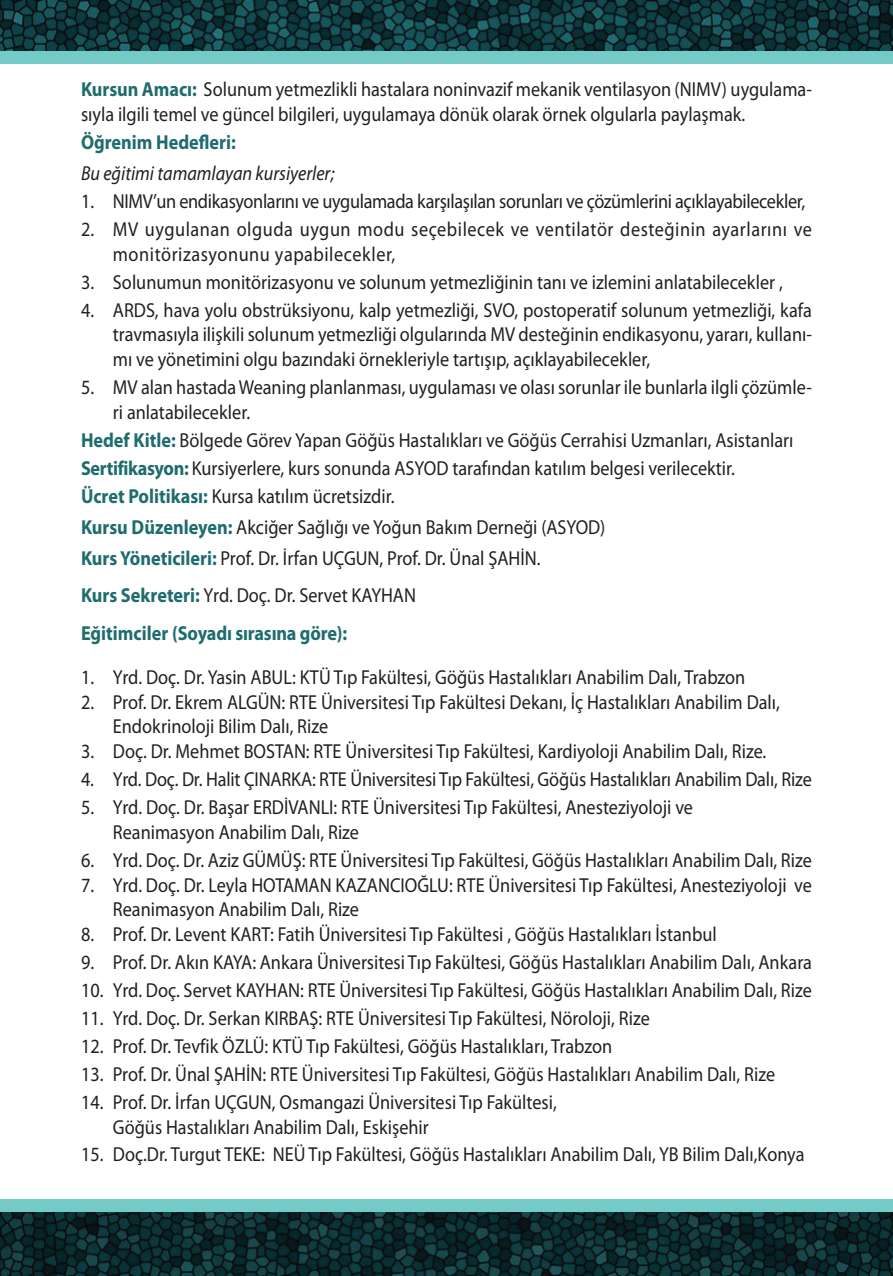
<style>
.page{position:relative;width:893px;height:1276px;background:#fff}
.page>*{position:absolute;margin:0;border:0;box-sizing:border-box;transform-origin:0 0}
.t1{font:20.25px/24.8px "Myriad Pro";color:#231f20;scale:.9 1}
.t2{font:20.25px/24.8px "Myriad Pro";letter-spacing:.03em;color:#231f20;scale:.9 1}
.t3{font:20.25px "Myriad Pro";letter-spacing:-.02em;color:#231f20;scale:.9 1}
.t4{font:700 20.25px/37.6px "Myriad Pro";color:#1e6c6d;scale:.9 1}
.t5{font:italic 20.25px "Myriad Pro";color:#231f20;scale:.9 1}
.s1{font-weight:700;color:#1e6c6d}
.s2{font-weight:400;color:#231f20}
</style>
<div class="page">
<img style="left:0;top:1212px;width:893px;height:64px">
<img style="left:0;top:0;width:893px;height:51px">
<div style="left:0;top:51px;width:893px;height:13px;background:#73cac7"></div>
<div style="left:0;top:1199px;width:893px;height:13px;background:#73cac7"></div>
<p class="t1" style="left:81px;top:77px;width:814px"><span class="s1">Kursun Amacı:</span> Solunum yetmezlikli hastalara noninvazif mekanik ventilasyon (NIMV) uygulama&shy;sıyla ilgili temel ve güncel bilgileri, uygulamaya dönük olarak örnek olgularla paylaşmak.</p>
<p class="t4" style="left:81px;top:123px;width:174px">Öğrenim Hedefleri:</p>
<p class="t5" style="left:81px;top:161px;width:283px">Bu eğitimi tamamlayan kursiyerler;</p>
<p class="t3" style="left:81px;top:189px;width:806px">1. NIMV’un endikasyonlarını ve uygulamada karşılaşılan sorunları ve çözümlerini açıklayabilecekler,</p>
<p class="t2" style="left:113px;top:216px;width:778px;text-indent:-32px">2. MV uygulanan olguda uygun modu seçebilecek ve ventilatör desteğinin ayarlarını ve monitörizasyonunu yapabilecekler,</p>
<p class="t1" style="left:81px;top:269px;width:781px">3. Solunumun monitörizasyonu ve solunum yetmezliğinin tanı ve izlemini anlatabilecekler ,</p>
<p class="t1" style="left:113px;top:297px;width:778px;text-align:justify;text-indent:-32px">4. ARDS, hava yolu obstrüksiyonu, kalp yetmezliği, SVO, postoperatif solunum yetmezliği, kafa travmasıyla ilişkili solunum yetmezliği olgularında MV desteğinin endikasyonu, yararı, kullanı&shy;mı ve yönetimini olgu bazındaki örnekleriyle tartışıp, açıklayabilecekler,</p>
<p class="t1" style="left:113px;top:374px;width:778px;text-indent:-32px">5. MV alan hastada Weaning planlanması, uygulaması ve olası sorunlar ile bunlarla ilgli çözümle&shy;ri anlatabilecekler.</p>
<p class="t1" style="left:81px;top:426px;width:793px;line-height:27.9px"><span class="s1">Hedef Kitle:</span> Bölgede Görev Yapan Göğüs Hastalıkları ve Göğüs Cerrahisi Uzmanları, Asistanları<br><span class="s1">Sertifikasyon:</span> Kursiyerlere, kurs sonunda ASYOD tarafından katılım belgesi verilecektir.<br><span class="s1">Ücret Politikası:</span> Kursa katılım ücretsizdir.</p>
<p class="t1" style="left:81px;top:511px;width:584px;line-height:31.1px"><span class="s1">Kursu Düzenleyen:</span> Akciğer Sağlığı ve Yoğun Bakım Derneği (ASYOD)<br><span class="s1">Kurs Yöneticileri:</span> Prof. Dr. İrfan UÇGUN, Prof. Dr. Ünal ŞAHİN.</p>
<p class="t4" style="left:81px;top:576px;width:374px">Kurs Sekreteri: <span class="s2">Yrd. Doç. Dr. Servet KAYHAN<br></span>Eğitimciler (Soyadı sırasına göre):</p>
<p class="t1" style="left:81px;top:664px;width:740px">1. Yrd. Doç. Dr. Yasin ABUL: KTÜ Tıp Fakültesi, Göğüs Hastalıkları Anabilim Dalı, Trabzon</p>
<p class="t1" style="left:113px;top:689px;width:743px;text-indent:-32px">2. Prof. Dr. Ekrem ALGÜN: RTE Üniversitesi Tıp Fakültesi Dekanı, İç Hastalıkları Anabilim Dalı,<br>Endokrinoloji Bilim Dalı, Rize</p>
<p class="t1" style="left:81px;top:738px;width:763px">3. Doç. Dr. Mehmet BOSTAN: RTE Üniversitesi Tıp Fakültesi, Kardiyoloji Anabilim Dalı, Rize.</p>
<p class="t1" style="left:81px;top:766px;width:814px">4. Yrd. Doç. Dr. Halit ÇINARKA: RTE Üniversitesi Tıp Fakültesi, Göğüs Hastalıkları Anabilim Dalı, Rize</p>
<p class="t1" style="left:113px;top:794px;width:646px;text-indent:-32px">5. Yrd. Doç. Dr. Başar ERDİVANLI: RTE Üniversitesi Tıp Fakültesi, Anesteziyoloji ve<br>Reanimasyon Anabilim Dalı, Rize</p>
<p class="t1" style="left:81px;top:847px;width:814px">6. Yrd. Doç. Dr. Aziz GÜMÜŞ: RTE Üniversitesi Tıp Fakültesi, Göğüs Hastalıkları Anabilim Dalı, Rize</p>
<p class="t1" style="left:113px;top:872px;width:778px;text-indent:-32px">7. Yrd. Doç. Dr. Leyla HOTAMAN KAZANCIOĞLU: RTE Üniversitesi Tıp Fakültesi, Anesteziyoloji ve<br>Reanimasyon Anabilim Dalı, Rize</p>
<p class="t1" style="left:81px;top:921px;width:708px">8. Prof. Dr. Levent KART: Fatih Üniversitesi Tıp Fakültesi , Göğüs Hastalıkları İstanbul</p>
<p class="t1" style="left:81px;top:949px;width:814px">9. Prof. Dr. Akın KAYA: Ankara Üniversitesi Tıp Fakültesi, Göğüs Hastalıkları Anabilim Dalı, Ankara</p>
<p class="t1" style="left:81px;top:977px;width:814px">10. Yrd. Doç. Servet KAYHAN: RTE Üniversitesi Tıp Fakültesi, Göğüs Hastalıkları Anabilim Dalı, Rize</p>
<p class="t1" style="left:81px;top:1005px;width:634px">11. Yrd. Doç. Dr. Serkan KIRBAŞ: RTE Üniversitesi Tıp Fakültesi, Nöroloji, Rize</p>
<p class="t1" style="left:81px;top:1033px;width:592px">12. Prof. Dr. Tevfik ÖZLÜ: KTÜ Tıp Fakültesi, Göğüs Hastalıkları, Trabzon</p>
<p class="t1" style="left:81px;top:1061px;width:773px">13. Prof. Dr. Ünal ŞAHİN: RTE Üniversitesi Tıp Fakültesi, Göğüs Hastalıkları Anabilim Dalı, Rize</p>
<p class="t1" style="left:113px;top:1089px;width:495px;text-indent:-32px">14. Prof. Dr. İrfan UÇGUN, Osmangazi Üniversitesi Tıp Fakültesi,<br>Göğüs Hastalıkları Anabilim Dalı, Eskişehir</p>
<p class="t1" style="left:81px;top:1142px;width:805px">15. Doç.Dr. Turgut TEKE: NEÜ Tıp Fakültesi, Göğüs Hastalıkları Anabilim Dalı, YB Bilim Dalı,Konya</p>
</div>
